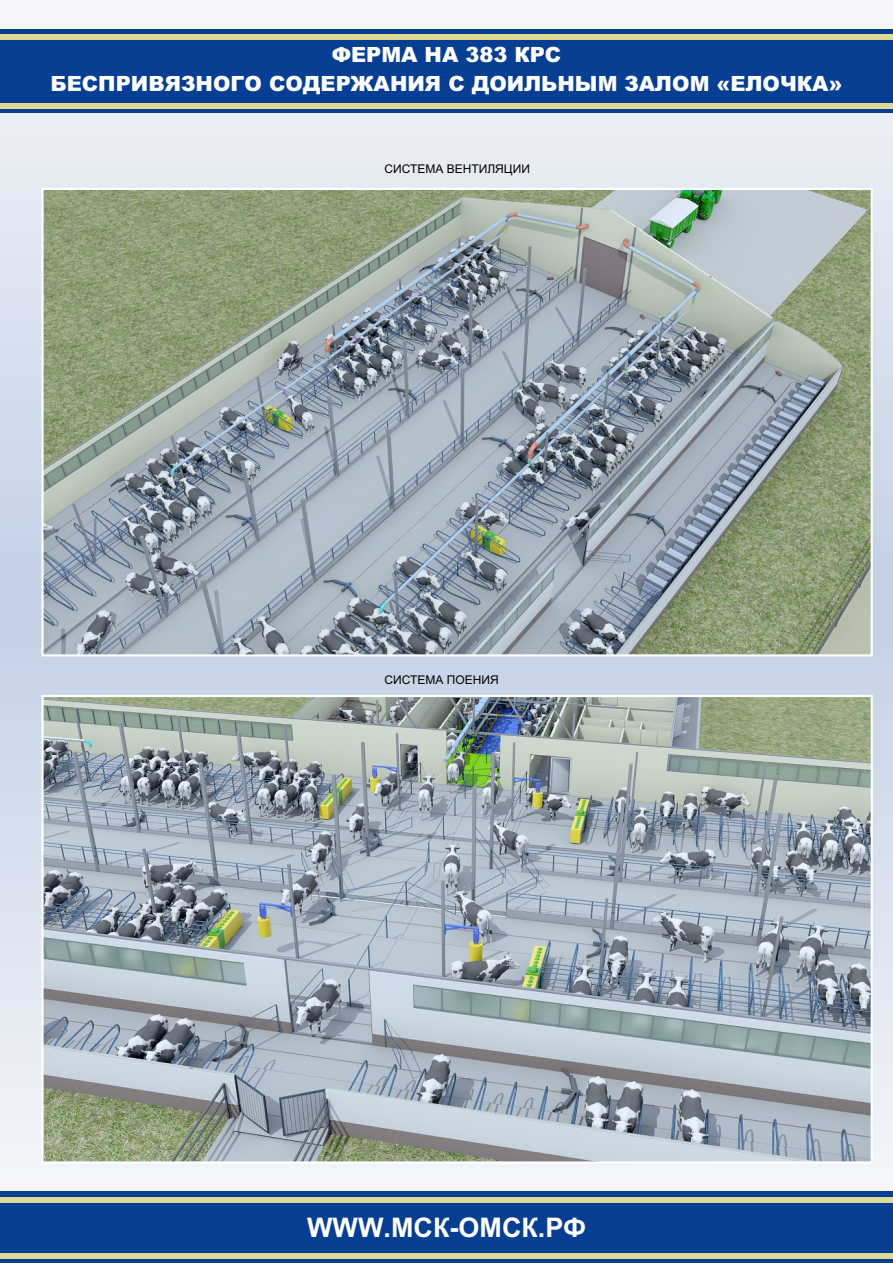
<style>
.page{position:relative;width:893px;height:1263px;background:#fff}
.page>*{position:absolute;margin:0;border:0;box-sizing:border-box;transform-origin:0 0}
.t1{font:700 27px "Arial";color:#fff}
.t2{font:900 21px/29.5px "Arial";color:#fff;text-align:center}
.t3{font:12px "Arial";color:#000}
</style>
<div class="page">
<img style="left:0;top:0;width:893px;height:1199px">
<div style="left:0;top:30px;width:893px;height:83px;background:#063e93"></div>
<div style="left:0;top:35px;width:893px;height:5px;background:#e0d994"></div>
<div style="left:0;top:103px;width:893px;height:6px;background:#e0d994"></div>
<div style="left:0;top:1191px;width:892px;height:72px;background:#063e93"></div>
<div style="left:0;top:1197px;width:892px;height:6px;background:#e0d994"></div>
<div style="left:0;top:1253px;width:893px;height:6px;background:#e0d994"></div>
<img style="left:44px;top:191px;width:826px;height:462px">
<img style="left:44px;top:698px;width:826px;height:462px">
<p class="t2" style="left:50px;top:41px;width:794px">ФЕРМА НА 383 КРС<br>БЕСПРИВЯЗНОГО СОДЕРЖАНИЯ С ДОИЛЬНЫМ ЗАЛОМ «ЕЛОЧКА»</p>
<p class="t3" style="left:384px;top:164px;width:147px">СИСТЕМА ВЕНТИЛЯЦИИ</p>
<p class="t3" style="left:384px;top:675px;width:116px">СИСТЕМА ПОЕНИЯ</p>
<p class="t1" style="left:307px;top:1217px;width:281px">WWW.МСК-ОМСК.РФ</p>
</div>
